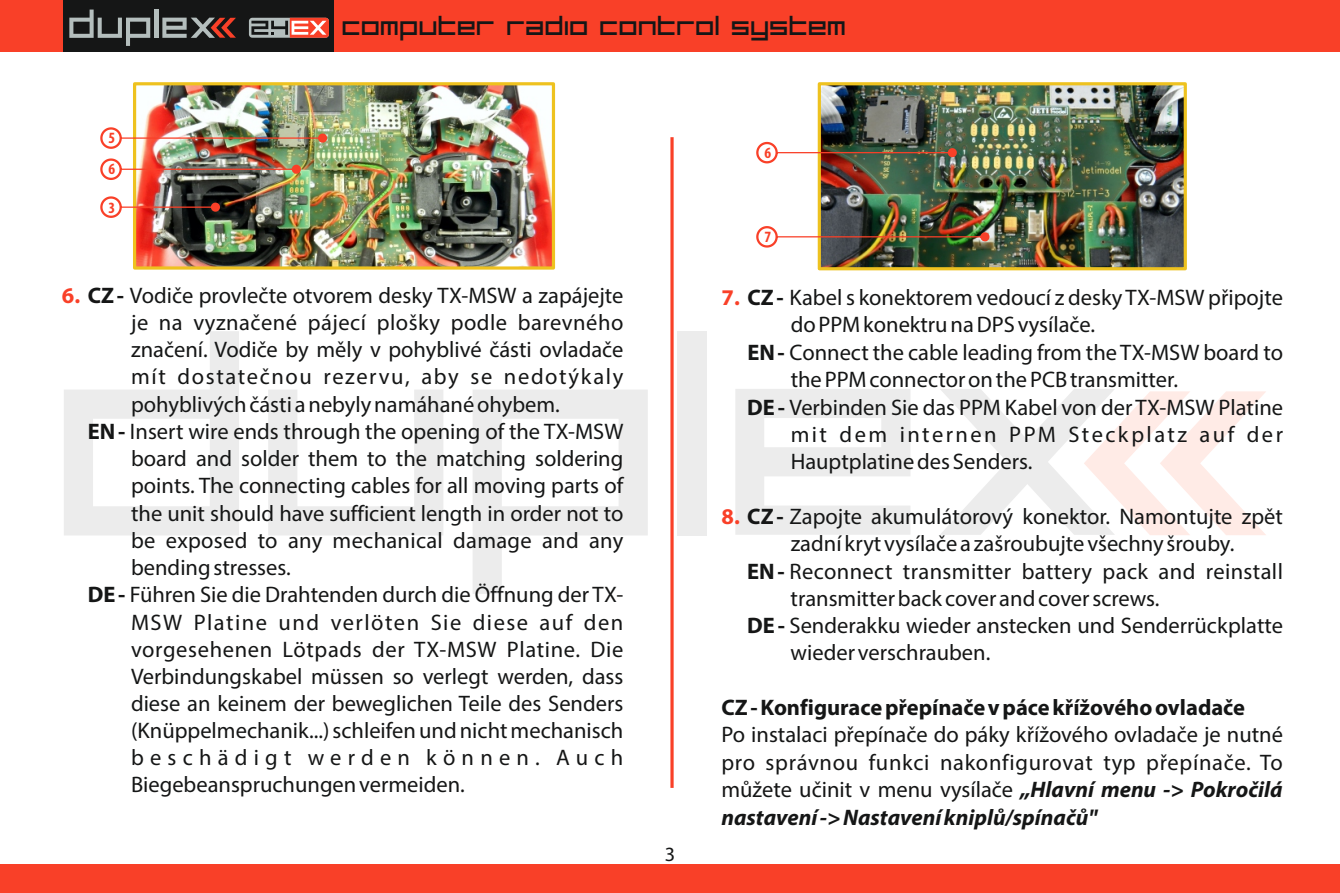
<style>
.page{position:relative;width:1340px;height:893px;background:#fff}
.page>*{position:absolute;margin:0;border:0;box-sizing:border-box;transform-origin:0 0}
.t1{font:27.45px "JETI TX2";color:#151616}
.t2{font:22.5px/27.7px "Myriad Pro";color:#151616;text-align:justify}
.t3{font:22.5px "Myriad Pro";letter-spacing:.02em;color:#151616}
.t4{font:700 22.5px "Myriad Pro";color:#151616}
.t5{font:22.5px "Myriad Pro";letter-spacing:.025em;color:#151616}
.t6{font:22.5px "Myriad Pro";letter-spacing:.03em;color:#151616}
.t7{font:22.5px "Myriad Pro";letter-spacing:.07em;color:#151616}
.t8{font:22.5px "Myriad Pro";letter-spacing:.065em;color:#151616}
.t9{font:22.5px "Myriad Pro";letter-spacing:.11em;color:#151616}
.t10{font:22.5px "Myriad Pro";letter-spacing:.275em;color:#151616}
.t11{font:20.25px "Myriad Pro";color:#151616}
.t12{font:700 condensed 15.75px "Myriad Pro";color:#f94028}
.s1{font-weight:700;color:#f94028}
.s2{font-weight:700}
.s3{font-weight:700;font-style:italic}
</style>
<div class="page">
<div style="left:677px;top:331px;width:29px;height:204px;background:#ececec"></div>
<svg style="left:473px;top:390px;width:174px;height:204px"></svg>
<svg style="left:268px;top:390px;width:175px;height:145px"></svg>
<svg style="left:64px;top:331px;width:175px;height:204px"></svg>
<svg style="left:940px;top:389px;width:326px;height:146px"></svg>
<svg style="left:735px;top:389px;width:175px;height:146px"></svg>
<div style="left:0;top:864px;width:1339px;height:29px;background:#f94028"></div>
<div style="left:0;top:0;width:1339px;height:52px;background:#f94028"></div>
<div style="left:64px;top:0;width:270px;height:52px;background:#151616"></div>
<div style="left:249px;top:18px;width:80px;height:20px;background:#b4bebd;border-radius:3px"></div>
<svg style="left:251px;top:18px;width:78px;height:20px"></svg>
<hr style="left:154px;top:10px;width:4px;height:28px;background:#b4bebd">
<svg style="left:69px;top:10px;width:81px;height:36px"></svg>
<svg style="left:162px;top:18px;width:74px;height:20px"></svg>
<hr style="left:670px;top:137px;width:3px;height:651px;background:#f94028">
<img style="left:137px;top:86px;width:414px;height:180px">
<div style="left:133px;top:82px;width:422px;height:188px;border:3px solid #eec21f"></div>
<svg style="left:100px;top:196px;width:120px;height:22px"></svg>
<img style="left:100px;top:158px;width:201px;height:22px">
<img style="left:100px;top:127px;width:227px;height:22px">
<img style="left:821px;top:86px;width:361px;height:180px">
<div style="left:817px;top:82px;width:369px;height:188px;border:3px solid #eec21f"></div>
<img style="left:756px;top:142px;width:200px;height:21px">
<img style="left:756px;top:226px;width:233px;height:22px">
<p class="t12" style="left:108px;top:131px;width:8px">5</p>
<p class="t12" style="left:108px;top:163px;width:8px">6</p>
<p class="t12" style="left:108px;top:201px;width:8px">3</p>
<p class="t1" style="left:341px;top:13px;width:506px">computer radio control system</p>
<p class="t12" style="left:764px;top:146px;width:8px">6</p>
<p class="t12" style="left:764px;top:230px;width:8px">7</p>
<p class="t2" style="left:62px;top:284px;width:563px"><span class="s1">6.</span> <span class="s2">CZ -</span> Vodiče provlečte otvorem desky TX-MSW a zapájejte</p>
<p class="t5" style="left:131px;top:313px;width:494px">je na vyznačené pájecí plošky podle barevného</p>
<p class="t2" style="left:131px;top:338px;width:494px">značení. Vodiče by měly v pohyblivé části ovladače</p>
<p class="t7" style="left:131px;top:368px;width:494px">mít dostatečnou rezervu, aby se nedotýkaly</p>
<p class="t2" style="left:131px;top:392px;width:430px">pohyblivých části a nebyly namáhané ohybem.</p>
<p class="t2" style="left:88px;top:420px;width:537px"><span class="s2">EN -</span> Insert wire ends through the opening of the TX-MSW</p>
<p class="t2" style="left:131px;top:447px;width:494px">board and solder them to the matching soldering</p>
<p class="t2" style="left:131px;top:474px;width:494px">points. The connecting cables for all moving parts of</p>
<p class="t2" style="left:131px;top:501px;width:494px">the unit should have sufficient length in order not to</p>
<p class="t2" style="left:131px;top:528px;width:494px">be exposed to any mechanical damage and any</p>
<p class="t2" style="left:131px;top:555px;width:161px">bending stresses.</p>
<p class="t2" style="left:88px;top:583px;width:537px"><span class="s2">DE -</span> Führen Sie die Drahtenden durch die Öffnung der TX-</p>
<p class="t8" style="left:131px;top:613px;width:494px">MSW Platine und verlöten Sie diese auf den</p>
<p class="t6" style="left:131px;top:640px;width:494px">vorgesehenen Lötpads der TX-MSW Platine. Die</p>
<p class="t2" style="left:131px;top:664px;width:494px">Verbindungskabel müssen so verlegt werden, dass</p>
<p class="t2" style="left:131px;top:691px;width:494px">diese an keinem der beweglichen Teile des Senders</p>
<p class="t2" style="left:131px;top:718px;width:494px">(Knüppelmechanik...) schleifen und nicht mechanisch</p>
<p class="t10" style="left:131px;top:748px;width:494px">beschädigt werden können. Auch</p>
<p class="t2" style="left:131px;top:772px;width:335px">Biegebeanspruchungen vermeiden.</p>
<p class="t11" style="left:664px;top:846px;width:12px">3</p>
<p class="t2" style="left:721px;top:285px;width:563px"><span class="s1">7.</span> <span class="s2">CZ -</span> Kabel s konektorem vedoucí z desky TX-MSW připojte</p>
<p class="t2" style="left:790px;top:312px;width:306px">do PPM konektru na DPS vysílače.</p>
<p class="t2" style="left:747px;top:340px;width:537px"><span class="s2">EN -</span> Connect the cable leading from the TX-MSW board to</p>
<p class="t2" style="left:790px;top:367px;width:389px">the PPM connector on the PCB transmitter.</p>
<p class="t2" style="left:747px;top:395px;width:537px"><span class="s2">DE -</span> Verbinden Sie das PPM Kabel von der TX-MSW Platine</p>
<p class="t9" style="left:790px;top:425px;width:494px">mit dem internen PPM Steckplatz auf der</p>
<p class="t2" style="left:790px;top:449px;width:243px">Hauptplatine des Senders.</p>
<p class="t2" style="left:721px;top:504px;width:563px"><span class="s1">8.</span> <span class="s2">CZ -</span> Zapojte akumulátorový konektor. Namontujte zpět</p>
<p class="t2" style="left:790px;top:531px;width:445px">zadní kryt vysílače a zašroubujte všechny šrouby.</p>
<p class="t3" style="left:747px;top:562px;width:537px"><span class="s2">EN -</span> Reconnect transmitter battery pack and reinstall</p>
<p class="t2" style="left:790px;top:586px;width:370px">transmitter back cover and cover screws.</p>
<p class="t2" style="left:747px;top:614px;width:537px"><span class="s2">DE -</span> Senderakku wieder anstecken und Senderrückplatte</p>
<p class="t2" style="left:790px;top:641px;width:201px">wieder verschrauben.</p>
<p class="t4" style="left:721px;top:698px;width:525px">CZ - Konfigurace přepínače v páce křížového ovladače</p>
<p class="t2" style="left:721px;top:723px;width:563px">Po instalaci přepínače do páky křížového ovladače je nutné pro správnou funkci nakonfigurovat typ přepínače. To můžete učinit v menu vysílače <span class="s3">„Hlavní menu -&gt; Pokročilá nastavení -&gt; Nastavení kniplů/spínačů"</span></p>
</div>
